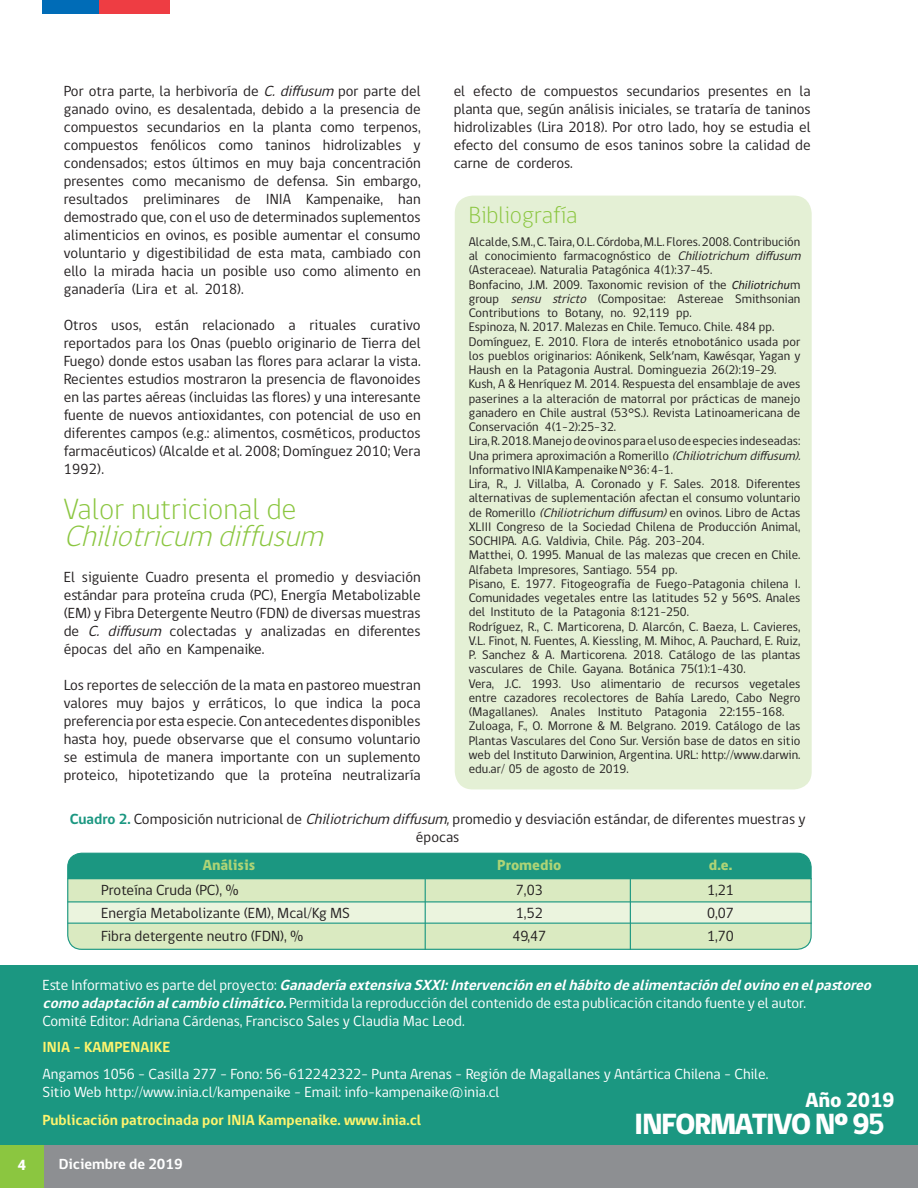
<style>
.page{position:relative;width:918px;height:1188px;background:#fff}
.page>*{position:absolute;margin:0;border:0;box-sizing:border-box;transform-origin:0 0}
.t1{font:italic 300 30px "gob CL";color:#8bc640}
.t2{font:300 30px "gob CL";color:#8bc640}
.t3{font:800 30px "gob CL";letter-spacing:-.05em;color:#fff}
.t4{font:300 24px "gob CL";color:#8bc640}
.t5{font:800 21px "gob CL";letter-spacing:-.01em;color:#fff}
.t6{font:15px/18px "gob CL";color:#231f20;text-align:justify}
.t7{font:15px/18px "gob CL";color:#fff}
.t8{font:700 15px "gob CL";color:#fff46d}
.t9{font:800 15px "gob CL";color:#aed476}
.t10{font:700 15px "gob CL";color:#fff}
.t11{font:800 15px "gob CL";color:#fff}
.t12{font:12.75px/14.2px "gob CL";color:#231f20}
.s1{font-style:italic}
.s2{font-family:"Calibri";font-style:italic}
.s3{font-weight:700;color:#1b9781}
.s4{font-weight:700;font-style:italic}
.s5{font-weight:700}
</style>
<div class="page">
<div style="left:43px;top:1144px;width:875px;height:44px;background:#8d8f92"></div>
<div style="left:0;top:1144px;width:44px;height:44px;background:#8bc640"></div>
<div style="left:43px;top:0;width:56px;height:14px;background:#006cb7"></div>
<div style="left:99px;top:0;width:71px;height:14px;background:#ee3d43"></div>
<div style="left:68px;top:853px;width:743px;height:26px;background:#1b9781"></div>
<div style="left:68px;top:879px;width:743px;height:44px;background:#daeac1"></div>
<div style="left:68px;top:902px;width:743px;height:22px;background:#ebf4de"></div>
<div style="left:68px;top:924px;width:743px;height:25px;background:#daeac1"></div>
<div style="left:67px;top:853px;width:745px;height:97px;border:1px solid #1b9781;border-radius:14px"></div>
<hr style="left:425px;top:857px;width:1px;height:93px;background:#1b9781">
<hr style="left:68px;top:878px;width:744px;height:1px;background:#1b9781">
<hr style="left:68px;top:901px;width:744px;height:1px;background:#1b9781">
<hr style="left:630px;top:857px;width:1px;height:93px;background:#1b9781">
<hr style="left:68px;top:923px;width:744px;height:1px;background:#1b9781">
<div style="left:455px;top:196px;width:357px;height:593px;background:#e4f0d5;border-radius:18px"></div>
<div style="left:0;top:965px;width:918px;height:180px;background:#1b9781"></div>
<p class="t6" style="left:64px;top:83px;width:358px">Por otra parte, la herbivoría de <span class="s1">C.diffusum</span> por parte del ganado ovino, es desalentada, debido a la presencia de compuestos secundarios en la planta como terpenos, compuestos fenólicos como taninos hidrolizables y condensados; estos últimos en muy baja concentración presentes como mecanismo de defensa. Sin embargo, resultados preliminares de INIA Kampenaike, han demostrado que, con el uso de determinados suplementos alimenticios en ovinos, es posible aumentar el consumo voluntario y digestibilidad de esta mata, cambiado con ello la mirada hacia un posible uso como alimento en ganadería (Lira et al. 2018).</p>
<p class="t6" style="left:64px;top:317px;width:358px">Otros usos, están relacionado a rituales curativo reportados para los Onas (pueblo originario de Tierra del Fuego) donde estos usaban las flores para aclarar la vista.<br>Recientes estudios mostraron la presencia de flavonoides en las partes aéreas (incluidas las flores) y una interesante fuente de nuevos antioxidantes, con potencial de uso en diferentes campos (e.g.: alimentos, cosméticos, productos farmacéuticos) (Alcalde et al. 2008; Domínguez 2010; Vera 1992).</p>
<h1 class="t2" style="left:64px;top:489px;width:234px">Valor nutricional de</h1>
<h1 class="t1" style="left:64px;top:516px;width:271px">Chiliotricum diffusum</h1>
<p class="t6" style="left:64px;top:569px;width:358px">El siguiente Cuadro presenta el promedio y desviación estándar para proteína cruda (PC), Energía Metabolizable (EM) y Fibra Detergente Neutro (FDN) de diversas muestras de <span class="s1">C. diffusum</span> colectadas y analizadas en diferentes épocas del año en Kampenaike.</p>
<p class="t6" style="left:64px;top:677px;width:358px">Los reportes de selección de la mata en pastoreo muestran valores muy bajos y erráticos, lo que indica la poca preferencia por esta especie. Con antecedentes disponibles hasta hoy, puede observarse que el consumo voluntario se estimula de manera importante con un suplemento proteico, hipotetizando que la proteína neutralizaría</p>
<p class="t6" style="left:454px;top:83px;width:358px">el efecto de compuestos secundarios presentes en la planta que, según análisis iniciales, se trataría de taninos hidrolizables (Lira 2018). Por otro lado, hoy se estudia el efecto del consumo de esos taninos sobre la calidad de carne de corderos.</p>
<h2 class="t4" style="left:469px;top:199px;width:110px">Bibliografía</h2>
<p class="t12" style="left:469px;top:235px;width:338px">Alcalde, S.M., C. Taira, O.L. Córdoba, M.L. Flores. 2008. Contribución al conocimiento farmacognóstico de <span class="s1">Chiliotrichum diffusum </span>(Asteraceae). Naturalia Patagónica 4(1):37-45.<br>Bonfacino, J.M. 2009. Taxonomic revision of the <span class="s2">Chiliotrichu</span>m group <span class="s1">sensu stricto</span> (Compositae: Astereae Smithsonian Contributions to Botany, no. 92,119 pp.<br>Espinoza, N. 2017. Malezas en Chile. Temuco. Chile. 484 pp.<br>Domínguez, E. 2010. Flora de interés etnobotánico usada por los pueblos originarios: Aónikenk, Selk’nam, Kawésqar, Yagan y Haush en la Patagonia Austral. Dominguezia 26(2):19-29.<br>Kush, A &amp; Henríquez M. 2014. Respuesta del ensamblaje de aves paserines a la alteración de matorral por prácticas de manejo ganadero en Chile austral (53°S.). Revista Latinoamericana de Conservación 4(1-2):25-32.<br>Lira, R. 2018. Manejo de ovinos para el uso de especies indeseadas:<br>Una primera aproximación a Romerillo <span class="s1">(Chiliotrichum diffusum).<br></span>Informativo INIA Kampenaike N°36: 4-1.<br>Lira, R., J. Villalba, A. Coronado y F. Sales. 2018. Diferentes alternativas de suplementación afectan el consumo voluntario de Romerillo <span class="s1">(Chiliotrichum diffusum)</span>en ovinos. Libro de Actas XLIII Congreso de la Sociedad Chilena de Producción Animal, SOCHIPA. A.G. Valdivia, Chile. Pág. 203-204.<br>Matthei, O. 1995. Manual de las malezas que crecen en Chile.<br>Alfabeta Impresores, Santiago. 554 pp.<br>Pisano, E. 1977. Fitogeografía de Fuego-Patagonia chilena I.<br>Comunidades vegetales entre las latitudes 52 y 56ºS. Anales del Instituto de la Patagonia 8:121-250.<br>Rodríguez, R., C. Marticorena, D. Alarcón, C. Baeza, L. Cavieres, V.L. Finot, N. Fuentes, A. Kiessling, M. Mihoc, A. Pauchard, E. Ruiz, P. Sanchez &amp; A. Marticorena. 2018. Catálogo de las plantas vasculares de Chile. Gayana. Botánica 75(1):1-430.<br>Vera, J.C. 1993. Uso alimentario de recursos vegetales entre cazadores recolectores de Bahía Laredo, Cabo Negro (Magallanes). Anales Instituto Patagonia 22:155-168.<br>Zuloaga, F., O. Morrone &amp; M. Belgrano. 2019. Catálogo de las Plantas Vasculares del Cono Sur. Versión base de datos en sitio web del Instituto Darwinion, Argentina. URL: http://www.darwin. edu.ar/ 05 de agosto de 2019.</p>
<p class="t6" style="left:70px;top:811px;width:737px;text-align:center"><span class="s3">Cuadro 2.</span> Composición nutricional de <span class="s1">Chiliotrichum diffusum,</span>promedio y desviación estándar, de diferentes muestras y épocas</p>
<p class="t9" style="left:203px;top:855px;width:54px">Análisis</p>
<p class="t6" style="left:101px;top:879px;width:250px;line-height:23.1px;text-align:left">Proteína Cruda (PC), %<br>Energía Metabolizante (EM), Mcal/Kg MS<br>Fibra detergente neutro (FDN), %</p>
<p class="t9" style="left:497px;top:855px;width:66px">Promedio</p>
<p class="t6" style="left:512px;top:879px;width:35px;line-height:23.1px;text-align:left">7,03<br>1,52<br>49,47</p>
<p class="t9" style="left:709px;top:855px;width:25px">d.e.</p>
<p class="t6" style="left:707px;top:879px;width:28px;line-height:23.1px">1,21<br>0,07<br>1,70</p>
<p class="t7" style="left:43px;top:977px;width:835px">E st e I n f o r m a t i v o e s p a r t e d e l p r o y e c t o : <span class="s4">GanaderíaextensivaSXXI:Intervenciónenelhábitodealimentacióndelovinoenelpastoreo comoadaptaciónalcambioclimático.</span>Permitida la reproducción del contenido de esta publicación citando fuente y el autor.<br>Comité Editor: Adriana Cárdenas, Francisco Sales y Claudia Mac Leod.</p>
<p class="t8" style="left:43px;top:1037px;width:129px">INIA – KAMPENAIKE</p>
<p class="t7" style="left:43px;top:1065px;width:727px">Angamos 1056 – Casilla 277 – Fono: 56-612242322– Punta Arenas – Región de Magallanes y Antártica Chilena – Chile.<br>Sitio Web http://www.inia.cl/kampenaike - Email: info-kampenaike@inia.cl</p>
<p class="t8" style="left:43px;top:1110px;width:380px">Publicación patrocinada por INIA Kampenaike. www.inia.cl</p>
<h3 class="t5" style="left:805px;top:1086px;width:91px">Año 2019</h3>
<h1 class="t3" style="left:634px;top:1104px;width:253px">INFORMATIVO Nº 9<span class="s5">5</span></h1>
<p class="t11" style="left:17px;top:1154px;width:10px">4</p>
<p class="t10" style="left:59px;top:1154px;width:126px">Diciembre de 2019</p>
</div>
